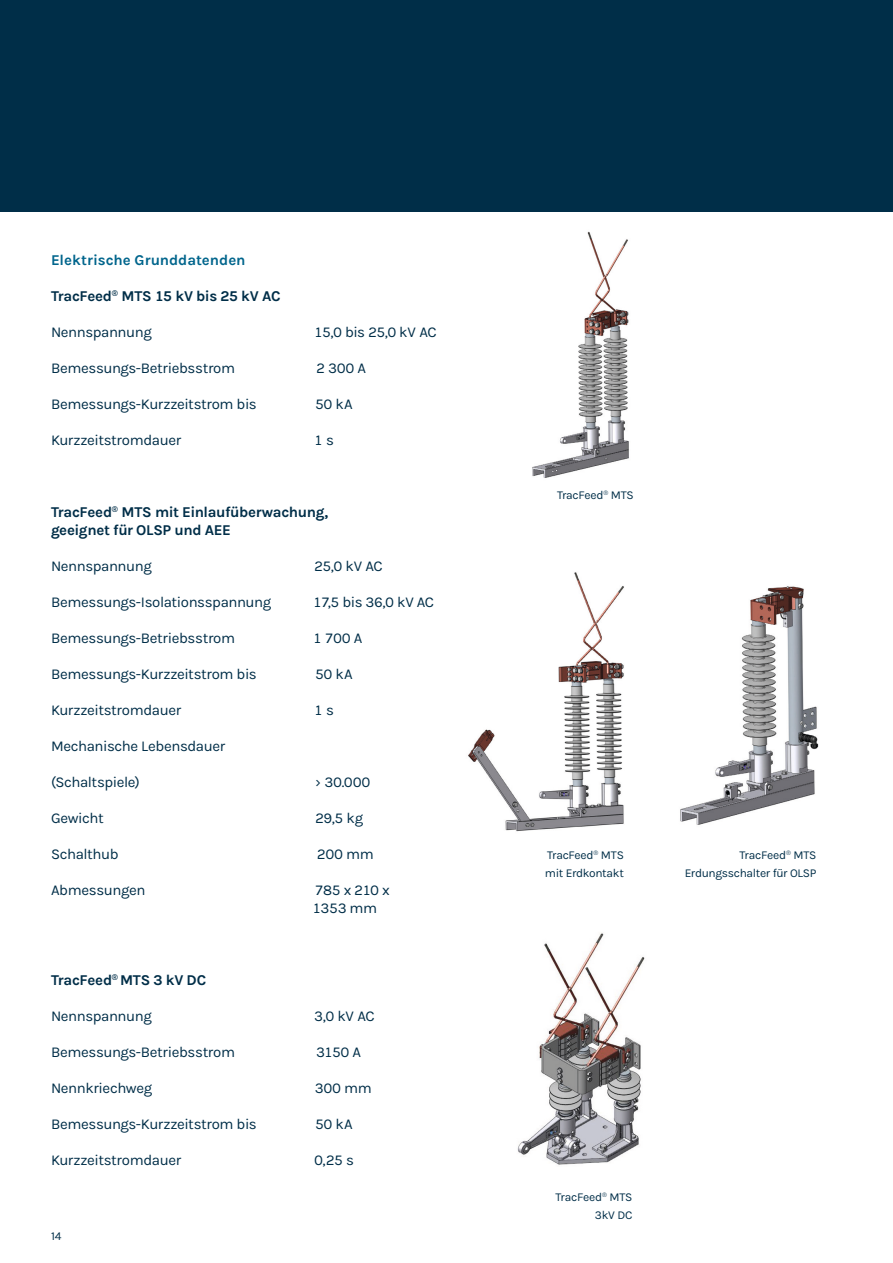
<style>
.page{position:relative;width:893px;height:1263px;background:#fff}
.page>*{position:absolute;margin:0;border:0;box-sizing:border-box;transform-origin:0 0}
.t1{font:15px/18px "Karla";letter-spacing:-.025em;color:#002e48}
.t2{font:700 15px/18px "Karla";letter-spacing:-.02em;color:#002e48}
.t3{font:700 15px "Karla";letter-spacing:-.005em;color:#00658c}
.t4{font:12px/18px "Karla";letter-spacing:-.02em;color:#002e48;text-align:right}
</style>
<div class="page">
<div style="left:0;top:0;width:893px;height:211px;background:#002e48"></div>
<img style="left:468px;top:572px;width:156px;height:260px">
<img style="left:517px;top:932px;width:128px;height:233px">
<img style="left:680px;top:586px;width:139px;height:239px">
<img style="left:532px;top:231px;width:97px;height:247px">
<p class="t3" style="left:51px;top:250px;width:196px">Elektrische Grunddatenden</p>
<p class="t2" style="left:51px;top:286px;width:231px">TracFeed<sup>®</sup> MTS 15 kV bis 25 kV AC</p>
<p class="t1" style="left:51px;top:323px;width:102px">Nennspannung</p>
<p class="t1" style="left:314px;top:323px;width:124px">15,0 bis 25,0 kV AC</p>
<p class="t1" style="left:51px;top:359px;width:186px">Bemessungs-Betriebsstrom</p>
<p class="t1" style="left:316px;top:359px;width:51px">2300A</p>
<p class="t1" style="left:51px;top:395px;width:207px">Bemessungs-Kurzzeitstrom bis</p>
<p class="t1" style="left:315px;top:395px;width:39px">50 kA</p>
<p class="t1" style="left:51px;top:431px;width:132px">Kurzzeitstromdauer</p>
<p class="t1" style="left:314px;top:431px;width:21px">1s</p>
<p class="t2" style="left:51px;top:502px;width:279px">TracFeed<sup>®</sup> MTS mit Einlaufüberwachung, geeignet für OLSP und AEE</p>
<p class="t1" style="left:51px;top:557px;width:102px">Nennspannung</p>
<p class="t1" style="left:314px;top:557px;width:70px">25,0 kV AC</p>
<p class="t1" style="left:51px;top:593px;width:222px">Bemessungs-Isolationsspannung</p>
<p class="t1" style="left:313px;top:593px;width:122px">17,5 bis 36,0 kV AC</p>
<p class="t1" style="left:51px;top:629px;width:186px">Bemessungs-Betriebsstrom</p>
<p class="t1" style="left:313px;top:629px;width:51px">1700A</p>
<p class="t1" style="left:51px;top:665px;width:207px">Bemessungs-Kurzzeitstrom bis</p>
<p class="t1" style="left:315px;top:665px;width:39px">50 kA</p>
<p class="t1" style="left:51px;top:701px;width:132px">Kurzzeitstromdauer</p>
<p class="t1" style="left:314px;top:701px;width:21px">1s</p>
<p class="t1" style="left:51px;top:737px;width:176px">Mechanische Lebensdauer</p>
<p class="t1" style="left:51px;top:773px;width:90px">(Schaltspiele)</p>
<p class="t1" style="left:315px;top:773px;width:56px">› 30.000</p>
<p class="t1" style="left:51px;top:809px;width:54px">Gewicht</p>
<p class="t1" style="left:315px;top:809px;width:50px">29,5 kg</p>
<p class="t1" style="left:51px;top:845px;width:69px">Schalthub</p>
<p class="t1" style="left:317px;top:845px;width:58px">200 mm</p>
<p class="t1" style="left:51px;top:881px;width:96px">Abmessungen</p>
<p class="t1" style="left:313px;top:881px;width:79px">785 x 210 x<br>1353 mm</p>
<p class="t2" style="left:51px;top:970px;width:157px">TracFeed<sup>®</sup> MTS 3 kV DC</p>
<p class="t1" style="left:51px;top:1007px;width:102px">Nennspannung</p>
<p class="t1" style="left:314px;top:1007px;width:62px">3,0 kV AC</p>
<p class="t1" style="left:51px;top:1043px;width:186px">Bemessungs-Betriebsstrom</p>
<p class="t1" style="left:316px;top:1043px;width:46px">3150 A</p>
<p class="t1" style="left:51px;top:1079px;width:103px">Nennkriechweg</p>
<p class="t1" style="left:315px;top:1079px;width:58px">300 mm</p>
<p class="t1" style="left:51px;top:1115px;width:207px">Bemessungs-Kurzzeitstrom bis</p>
<p class="t1" style="left:315px;top:1115px;width:39px">50 kA</p>
<p class="t1" style="left:51px;top:1151px;width:132px">Kurzzeitstromdauer</p>
<p class="t1" style="left:314px;top:1151px;width:41px">0,25 s</p>
<p class="t4" style="left:51px;top:1226px;width:12px">14</p>
<p class="t4" style="left:557px;top:486px;width:78px">TracFeed<sup>®</sup> MTS</p>
<p class="t4" style="left:545px;top:846px;width:80px;text-align:left">TracFeed<sup>®</sup> MTS mit Erdkontakt</p>
<p class="t4" style="left:685px;top:846px;width:133px">TracFeed<sup>®</sup> MTS<br>Erdungsschalter für OLSP</p>
<p class="t4" style="left:556px;top:1188px;width:78px">TracFeed<sup>®</sup> MTS<br>3kV DC</p>
</div>
